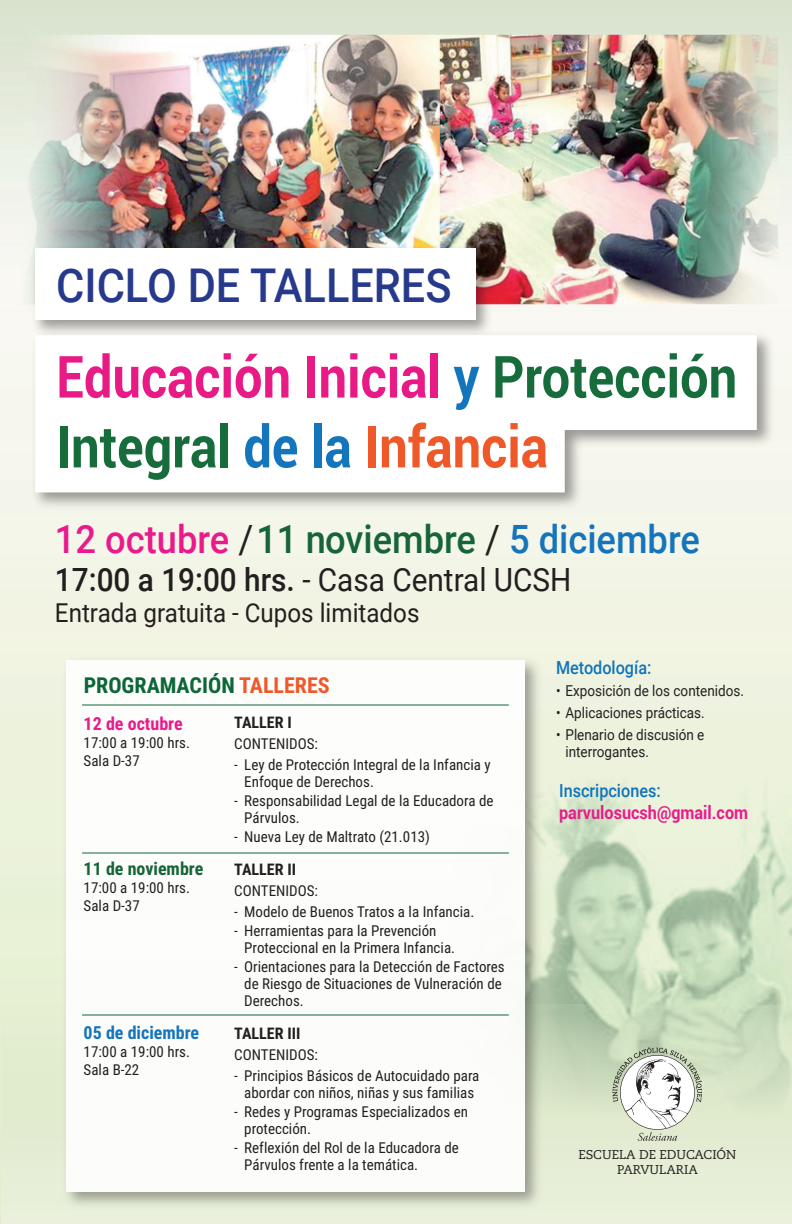
<style>
.page{position:relative;width:792px;height:1224px;background:#fff}
.page>*{position:absolute;margin:0;border:0;box-sizing:border-box;transform-origin:0 0}
.t1{font:700 58.2px/69.8px "Roboto";color:#166c3b;scale:.87 1}
.t2{font:500 46.6px "Roboto";color:#27398d;scale:.93 1}
.t3{font:500 39px "Roboto";color:#176439;scale:.93 1}
.t4{font:32px "Roboto";color:#231f20;scale:.93 1}
.t5{font:26px "Roboto";color:#231f20;scale:.93 1}
.t6{font:700 22px "Roboto Condensed";color:#0c6638}
.t7{font:500 18px "Roboto";color:#1074bc;scale:.9 1}
.t8{font:700 18px "Roboto";color:#eb1a8c;scale:.9 1}
.t9{font:700 18px "Roboto Condensed";color:#176439}
.t10{font:700 18px "Roboto Condensed";color:#1574bb}
.t11{font:700 18px "Roboto Condensed";color:#eb1a8c}
.t12{font:700 16px "Roboto Condensed";color:#231f20}
.t13{font:15px/17px "Roboto Condensed";color:#231f20}
.t14{font:15px/17px "Roboto";color:#231f20;scale:.9 1}
.t15{font:12.7px/15.3px "Caecilia LT Std";color:#231f20;text-align:center}
.s1{color:#e81a86}
.s2{color:#1375bc}
.s3{color:#ef592a}
.s4{color:#eb1a8c}
.s5{font-weight:400;color:#231f20}
.s6{color:#1574bb}
.s7{font-weight:500}
</style>
<div class="page">
<img style="left:0;top:0;width:792px;height:1224px">
<svg style="left:2px;top:1005px;width:790px;height:219px"></svg>
<img style="left:26px;top:240px;width:753px;height:275px">
<div style="left:35px;top:249px;width:441px;height:71px;background:#fff"></div>
<svg style="left:35px;top:335px;width:722px;height:157px"></svg>
<img style="left:58px;top:652px;width:489px;height:562px">
<div style="left:66px;top:660px;width:459px;height:532px;background:#fff"></div>
<hr style="left:82px;top:704px;width:427px;height:2px;background:#0c6638">
<hr style="left:82px;top:852px;width:427px;height:2px;background:#0c6638">
<hr style="left:82px;top:1014px;width:427px;height:2px;background:#0c6638">
<svg style="left:613px;top:1047px;width:89px;height:94px"></svg>
<h2 class="t2" style="left:56px;top:252px;width:427px">CICLO DE TALLERES</h2>
<h1 class="t1" style="left:56px;top:340px;width:784px"><span class="s1">Educación Inicial</span> <span class="s2">y</span> Protección<br>Integral <span class="s2">de la</span> <span class="s3">Infancia</span></h1>
<h3 class="t3" style="left:55px;top:512px;width:695px"><span class="s4">12 octubre</span> <span class="s5">/</span>11 noviembre <span class="s5">/</span> <span class="s6">5 diciembre</span></h3>
<h3 class="t4" style="left:55px;top:557px;width:557px"><span class="s7">17:00 a 19:00 hrs.</span> - Casa Central UCSH</h3>
<h3 class="t5" style="left:55px;top:595px;width:393px">Entrada gratuita - Cupos limitados</h3>
<h3 class="t6" style="left:84px;top:670px;width:248px">PROGRAMACIÓN <span class="s3">TALLERES</span></h3>
<p class="t11" style="left:84px;top:711px;width:101px">12 de octubre</p>
<p class="t13" style="left:84px;top:733px;width:108px;line-height:18px">17:00 a 19:00 hrs.<br>Sala D-37</p>
<p class="t9" style="left:84px;top:856px;width:121px">11 de noviembre</p>
<p class="t13" style="left:84px;top:879px;width:108px;line-height:18px">17:00 a 19:00 hrs.<br>Sala D-37</p>
<p class="t10" style="left:84px;top:1020px;width:117px">05 de diciembre</p>
<p class="t13" style="left:84px;top:1042px;width:108px;line-height:18px">17:00 a 19:00 hrs.<br>Sala B-22</p>
<p class="t12" style="left:234px;top:711px;width:59px">TALLER I</p>
<p class="t13" style="left:234px;top:735px;width:85px">CONTENIDOS:</p>
<p class="t13" style="left:244px;top:756px;width:248px;text-indent:-10px">- Ley de Protección Integral de la Infancia y<br>Enfoque de Derechos.</p>
<p class="t13" style="left:244px;top:792px;width:251px;text-indent:-10px">- Responsabilidad Legal de la Educadora de<br>Párvulos.</p>
<p class="t13" style="left:234px;top:828px;width:197px">- Nueva Ley de Maltrato (21.013)</p>
<p class="t12" style="left:234px;top:858px;width:63px">TALLER II</p>
<p class="t13" style="left:234px;top:882px;width:85px">CONTENIDOS:</p>
<p class="t13" style="left:234px;top:903px;width:242px">- Modelo de Buenos Tratos a la Infancia.</p>
<p class="t13" style="left:244px;top:922px;width:212px;text-indent:-10px">- Herramientas para la Prevención<br>Proteccional en la Primera Infancia.</p>
<p class="t13" style="left:244px;top:958px;width:262px;text-indent:-10px">- Orientaciones para la Detección de Factores de Riesgo de Situaciones de Vulneración de<br>Derechos.</p>
<p class="t12" style="left:234px;top:1022px;width:68px">TALLER III</p>
<p class="t13" style="left:234px;top:1046px;width:85px">CONTENIDOS:</p>
<p class="t13" style="left:234px;top:1067px;width:247px;text-align:center">- Principios Básicos de Autocuidado para abordar con niños, niñas y sus familias</p>
<p class="t13" style="left:244px;top:1103px;width:225px;text-indent:-10px">- Redes y Programas Especializados en protección.</p>
<p class="t13" style="left:244px;top:1139px;width:216px;text-indent:-10px">- Reflexión del Rol de la Educadora de<br>Párvulos frente a la temática.</p>
<p class="t7" style="left:556px;top:654px;width:108px">Metodología:</p>
<p class="t14" style="left:556px;top:681px;width:210px">• Exposición de los contenidos.</p>
<p class="t14" style="left:556px;top:703px;width:167px">• Aplicaciones prácticas.</p>
<p class="t14" style="left:566px;top:725px;width:156px;text-indent:-10px">• Plenario de discusión e interrogantes.</p>
<p class="t7" style="left:559px;top:778px;width:114px">Inscripciones:</p>
<p class="t8" style="left:559px;top:799px;width:212px">parvulosucsh@gmail.com</p>
<p class="t15" style="left:578px;top:1147px;width:159px">ESCUELA DE EDUCACIÓN<br>PARVULARIA</p>
</div>
